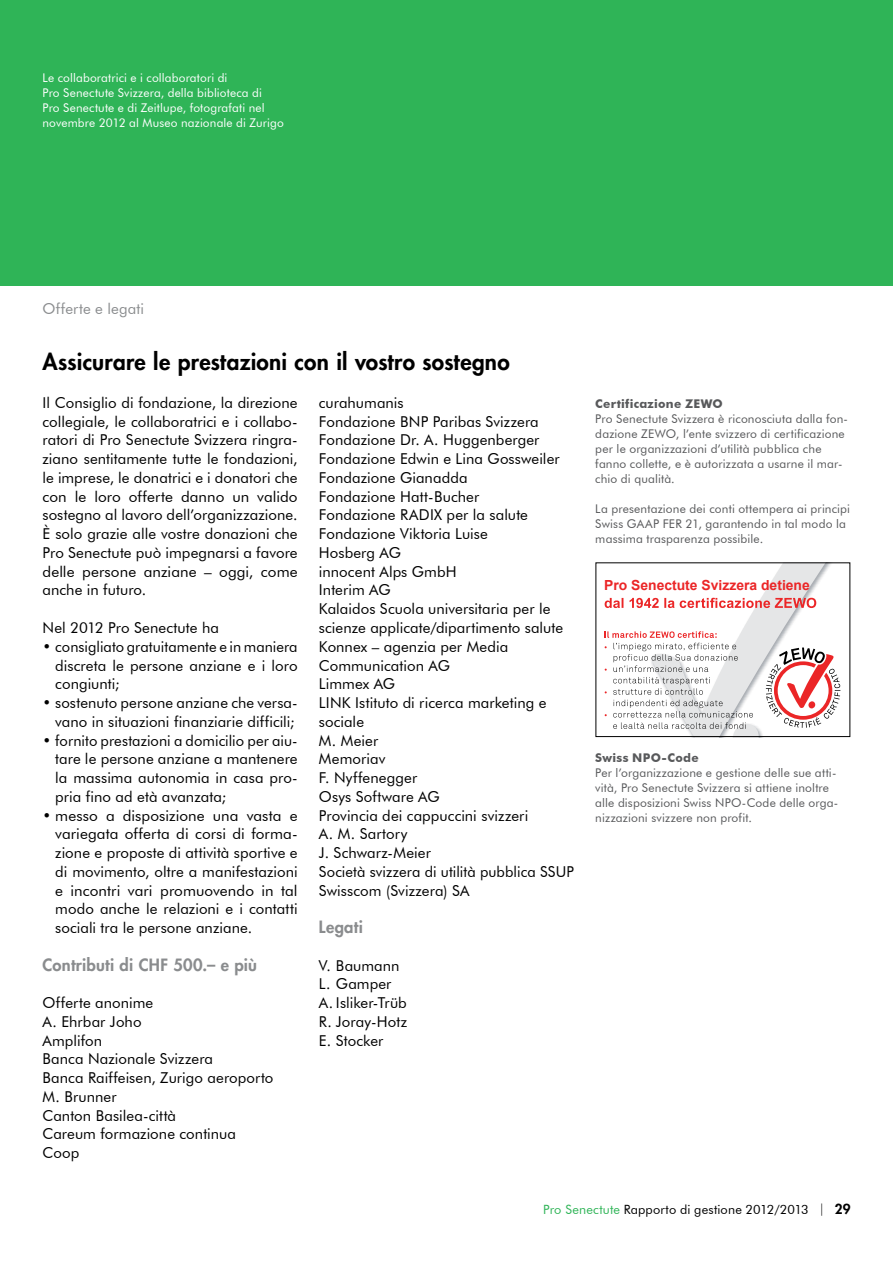
<style>
.page{position:relative;width:893px;height:1263px;background:#fff}
.page>*{position:absolute;margin:0;border:0;box-sizing:border-box;transform-origin:0 0}
.t1{font:800 22.5px "Futura Std";letter-spacing:.01em;color:#000}
.t2{font:800 16.5px "Futura Std";letter-spacing:.015em;color:#8a8c8e}
.t3{font:15px/18.8px "Futura BT";letter-spacing:.005em;color:#000;text-align:justify}
.t4{font:15px "Futura BT";letter-spacing:.01em;color:#8a8c8e}
.t5{font:700 13.95px "Arial";color:#eb2627}
.t6{font:12.75px "Futura BT";letter-spacing:.01em;color:#000}
.t7{font:12px/15px "Futura BT";letter-spacing:.015em;color:#58595b}
.t8{font:12px/15px "Futura BT";letter-spacing:.015em;color:#fff}
.t9{font:700 12px "Futura BT";letter-spacing:.02em;color:#58595b}
.s1{color:#2fb457}
.s2{font-family:"Times New Roman";font-size:13.5px}
.s3{font-family:"Futura Std";font-weight:800;font-size:13.5px}
</style>
<div class="page">
<div style="left:0;top:0;width:893px;height:286px;background:#2fb457"></div>
<svg style="left:604px;top:563px;width:236px;height:174px"></svg>
<p class="t8" style="left:43px;top:70px;width:243px">Le collaboratrici e i collaboratori di<br>Pro Senectute Svizzera, della biblioteca di<br>Pro Senectute e di Zeitlupe, fotografati nel novembre 2012 al Museo nazionale di Zurigo</p>
<p class="t4" style="left:43px;top:300px;width:103px">Offerte e legati</p>
<h1 class="t1" style="left:43px;top:348px;width:469px">Assicurare le prestazioni con il vostro sostegno</h1>
<p class="t3" style="left:43px;top:393px;width:257px">Il Consiglio di fondazione, la direzione collegiale, le collaboratrici e i collabo&shy;ratori di Pro Senectute Svizzera ringra&shy;ziano sentitamente tutte le fondazioni, le imprese, le donatrici e i donatori che con le loro offerte danno un valido sostegno al lavoro dell’organizzazione.<br>È solo grazie alle vostre donazioni che Pro Senectute può impegnarsi a favore delle persone anziane – oggi, come anche in futuro.</p>
<p class="t3" style="left:43px;top:618px;width:178px">Nel 2012 Pro Senectute ha</p>
<p class="t3" style="left:55px;top:637px;width:244px;text-indent:-13px">• consigliato gratuitamente e in maniera discreta le persone anziane e i loro congiunti;</p>
<p class="t3" style="left:43px;top:693px;width:257px;text-align:right">• sostenuto persone anziane che versa&shy;vano in situazioni finanziarie difficili;</p>
<p class="t3" style="left:55px;top:731px;width:244px;text-indent:-13px">• fornito prestazioni a domicilio per aiu&shy;tare le persone anziane a mantenere la massima autonomia in casa pro&shy;pria fino ad età avanzata;</p>
<p class="t3" style="left:55px;top:806px;width:244px;text-indent:-13px">• messo a disposizione una vasta e variegata offerta di corsi di forma&shy;zione e proposte di attività sportive e di movimento, oltre a manifestazioni e incontri vari promuovendo in tal modo anche le relazioni e i contatti sociali tra le persone anziane.</p>
<p class="t2" style="left:43px;top:954px;width:216px">Contributi di CHF 500.– e più</p>
<p class="t3" style="left:43px;top:993px;width:232px;text-align:left">Offerte anonime<br>A. Ehrbar Joho<br>Amplifon<br>Banca Nazionale Svizzera<br>Banca Raiffeisen, Zurigo aeroporto<br>M. Brunner<br>Canton Basilea-città<br>Careum formazione continua<br>Coop</p>
<p class="t3" style="left:319px;top:393px;width:257px;text-align:left">curahumanis<br>Fondazione BNP Paribas Svizzera<br>Fondazione Dr. A. Huggenberger<br>Fondazione Edwin e Lina Gossweiler<br>Fondazione Gianadda<br>Fondazione Hatt-Bucher<br>Fondazione RADIX per la salute<br>Fondazione Viktoria Luise<br>Hosberg AG<br>innocent Alps GmbH<br>Interim AG<br>Kalaidos Scuola universitaria per le scienze applicate/dipartimento salute<br>Konnex – agenzia per Media<br>Communication AG<br>Limmex AG<br>LINK Istituto di ricerca marketing e sociale<br>M. Meier<br>Memoriav<br>F. Nyffenegger<br>Osys Software AG<br>Provincia dei cappuccini svizzeri<br>A. M. Sartory<br>J. Schwarz-Meier<br>Società svizzera di utilità pubblica SSUP<br>Swisscom (Svizzera) SA</p>
<p class="t2" style="left:319px;top:916px;width:45px">Legati</p>
<p class="t3" style="left:319px;top:956px;width:90px;text-align:left">V. Baumann<br>L. Gamper<br>A. Isliker-Trüb<br>R. Joray-Hotz<br>E. Stocker</p>
<p class="t9" style="left:595px;top:396px;width:129px">Certificazione ZEWO</p>
<p class="t7" style="left:595px;top:411px;width:254px">Pro Senectute Svizzera è riconosciuta dalla fon&shy;dazione ZEWO, l’ente svizzero di certificazione per le organizzazioni d’utilità pubblica che fanno collette, e è autorizzata a usarne il mar&shy;chio di qualità.</p>
<p class="t7" style="left:595px;top:501px;width:256px">La presentazione dei conti ottempera ai principi<br>Swiss GAAP FER 21, garantendo in tal modo la massima trasparenza possibile.</p>
<p class="t5" style="left:604px;top:576px;width:207px">Pro Senectute Svizzera detiene</p>
<p class="t9" style="left:595px;top:751px;width:105px">Swiss NPO-Code</p>
<p class="t7" style="left:595px;top:765px;width:245px">Per l’organizzazione e gestione delle sue atti&shy;vità, Pro Senectute Svizzera si attiene inoltre alle disposizioni Swiss NPO-Code delle orga&shy;nizzazioni svizzere non profit.</p>
<p class="t6" style="left:543px;top:1202px;width:309px"><span class="s1">Pro Senectute</span> Rapporto di gestione 2012/2013 <span class="s2">|</span> <span class="s3">29</span></p>
</div>
